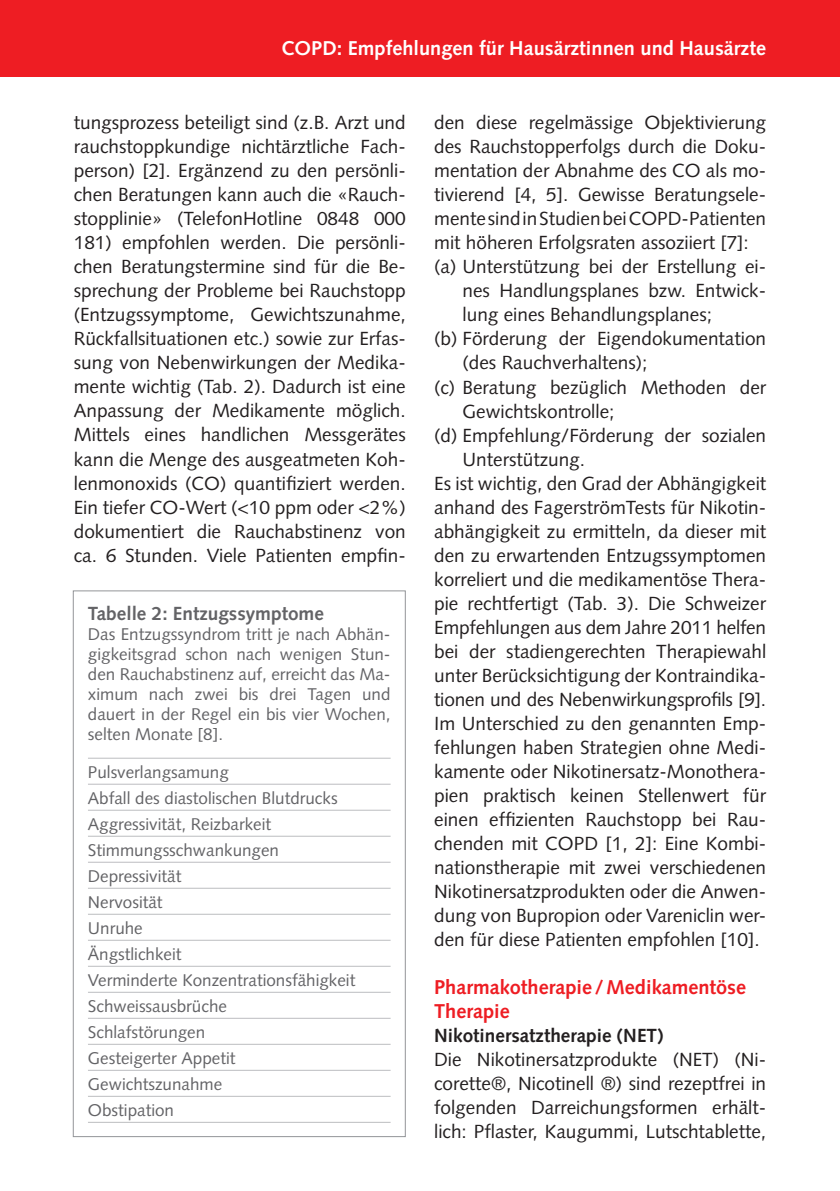
<style>
.page{position:relative;width:840px;height:1191px;background:#fff}
.page>*{position:absolute;margin:0;border:0;box-sizing:border-box;transform-origin:0 0}
.t1{font:700 20px "Syntax";color:#fff}
.t2{font:700 20px/24px "Syntax";color:#ee1d23}
.t3{font:19px/24px "Syntax";color:#231f20;text-align:justify}
.t4{font:700 19px "Syntax";color:#231f20}
.t5{font:700 19px "Syntax";color:#636366}
.t6{font:17px/26px "Syntax";color:#636366;text-align:justify}
</style>
<div class="page">
<div style="left:0;top:0;width:839px;height:77px;background:#ee1d23"></div>
<hr style="left:88px;top:757px;width:302px;height:1px;background:#bcbdc0">
<hr style="left:88px;top:783px;width:302px;height:1px;background:#bcbdc0">
<hr style="left:88px;top:809px;width:302px;height:1px;background:#bcbdc0">
<hr style="left:88px;top:835px;width:302px;height:1px;background:#bcbdc0">
<hr style="left:88px;top:861px;width:302px;height:1px;background:#bcbdc0">
<hr style="left:88px;top:887px;width:302px;height:1px;background:#bcbdc0">
<hr style="left:88px;top:913px;width:302px;height:1px;background:#bcbdc0">
<hr style="left:88px;top:939px;width:302px;height:1px;background:#bcbdc0">
<hr style="left:88px;top:965px;width:302px;height:1px;background:#bcbdc0">
<hr style="left:88px;top:991px;width:302px;height:1px;background:#bcbdc0">
<hr style="left:88px;top:1017px;width:302px;height:1px;background:#bcbdc0">
<hr style="left:88px;top:1043px;width:302px;height:1px;background:#bcbdc0">
<hr style="left:88px;top:1069px;width:302px;height:1px;background:#bcbdc0">
<hr style="left:88px;top:1095px;width:302px;height:1px;background:#bcbdc0">
<hr style="left:88px;top:1121px;width:302px;height:1px;background:#bcbdc0">
<p class="t1" style="left:281px;top:36px;width:486px">COPD: Empfehlungen für Hausärztinnen und Hausärzte</p>
<p class="t3" style="left:74px;top:111px;width:333px">tungsprozess beteiligt sind (z.B. Arzt und rauchstoppkundige nichtärztliche Fach&shy;person) [2]. Ergänzend zu den persönli&shy;chen Beratungen kann auch die «Rauch&shy;stopplinie» (TelefonHotline 0848 000<br>181) empfohlen werden. Die persönli&shy;chen Beratungstermine sind für die Be&shy;sprechung der Probleme bei Rauchstopp (Entzugssymptome, Gewichtszunahme, Rückfallsituationen etc.) sowie zur Erfas&shy;sung von Nebenwirkungen der Medika&shy;mente wichtig (Tab. 2). Dadurch ist eine Anpassung der Medikamente möglich.<br>Mittels eines handlichen Messgerätes kann die Menge des ausgeatmeten Koh&shy;lenmonoxids (CO) quantifiziert werden.<br>Ein tiefer CO-Wert (&lt;10 ppm oder &lt;2%) dokumentiert die Rauchabstinenz von ca. 6 Stunden. Viele Patienten empfin-</p>
<p class="t5" style="left:88px;top:602px;width:237px">Tabelle 2: Entzugssymptome</p>
<p class="t6" style="left:88px;top:624px;width:304px;line-height:20px">Das Entzugssyndrom tritt je nach Abhän&shy;gigkeitsgrad schon nach wenigen Stun&shy;den Rauchabstinenz auf, erreicht das Ma&shy;ximum nach zwei bis drei Tagen und dauert in der Regel ein bis vier Wochen, selten Monate [8].</p>
<p class="t6" style="left:88px;top:759px;width:269px;text-align:left">Pulsverlangsamung<br>Abfall des diastolischen Blutdrucks<br>Aggressivität, Reizbarkeit<br>Stimmungsschwankungen<br>Depressivität<br>Nervosität<br>Unruhe<br>Ängstlichkeit<br>Verminderte Konzentrationsfähigkeit<br>Schweissausbrüche<br>Schlafstörungen<br>Gesteigerter Appetit<br>Gewichtszunahme<br>Obstipation</p>
<p class="t3" style="left:434px;top:111px;width:333px">den diese regelmässige Objektivierung</p>
<p class="t3" style="left:434px;top:135px;width:333px">des Rauchstopperfolgs durch die Doku-</p>
<p class="t3" style="left:434px;top:159px;width:333px">mentation der Abnahme des CO als mo-</p>
<p class="t3" style="left:434px;top:183px;width:333px">tivierend [4, 5]. Gewisse Beratungsele-</p>
<p class="t3" style="left:434px;top:207px;width:333px">mente sind in Studien bei COPD-Patienten</p>
<p class="t3" style="left:434px;top:231px;width:316px">mit höheren Erfolgsraten assoziiert [7]:</p>
<p class="t3" style="left:434px;top:255px;width:333px">(a) Unterstützung bei der Erstellung ei-</p>
<p class="t3" style="left:462px;top:279px;width:305px">nes Handlungsplanes bzw. Entwick-</p>
<p class="t3" style="left:462px;top:303px;width:251px">lung eines Behandlungsplanes;</p>
<p class="t3" style="left:434px;top:327px;width:333px">(b) Förderung der Eigendokumentation</p>
<p class="t3" style="left:462px;top:351px;width:186px">(des Rauchverhaltens);</p>
<p class="t3" style="left:434px;top:375px;width:333px">(c) Beratung bezüglich Methoden der</p>
<p class="t3" style="left:462px;top:399px;width:153px">Gewichtskontrolle;</p>
<p class="t3" style="left:434px;top:423px;width:333px">(d) Empfehlung/Förderung der sozialen</p>
<p class="t3" style="left:462px;top:447px;width:124px">Unterstützung.</p>
<p class="t3" style="left:434px;top:471px;width:333px">Es ist wichtig, den Grad der Abhängigkeit</p>
<p class="t3" style="left:434px;top:495px;width:333px">anhand des FagerströmTests für Nikotin-</p>
<p class="t3" style="left:434px;top:519px;width:333px">abhängigkeit zu ermitteln, da dieser mit</p>
<p class="t3" style="left:434px;top:543px;width:333px">den zu erwartenden Entzugssymptomen</p>
<p class="t3" style="left:434px;top:567px;width:333px">korreliert und die medikamentöse Thera-</p>
<p class="t3" style="left:434px;top:591px;width:333px">pie rechtfertigt (Tab. 3). Die Schweizer</p>
<p class="t3" style="left:434px;top:615px;width:333px">Empfehlungen aus dem Jahre 2011 helfen</p>
<p class="t3" style="left:434px;top:639px;width:333px">bei der stadiengerechten Therapiewahl</p>
<p class="t3" style="left:434px;top:663px;width:333px">unter Berücksichtigung der Kontraindika-</p>
<p class="t3" style="left:434px;top:687px;width:333px">tionen und des Nebenwirkungsprofils [9].</p>
<p class="t3" style="left:434px;top:711px;width:333px">Im Unterschied zu den genannten Emp-</p>
<p class="t3" style="left:434px;top:735px;width:333px">fehlungen haben Strategien ohne Medi-</p>
<p class="t3" style="left:434px;top:759px;width:333px">kamente oder Nikotinersatz-Monothera-</p>
<p class="t3" style="left:434px;top:783px;width:333px">pien praktisch keinen Stellenwert für</p>
<p class="t3" style="left:434px;top:807px;width:333px">einen effizienten Rauchstopp bei Rau-</p>
<p class="t3" style="left:434px;top:831px;width:333px">chenden mit COPD [1, 2]: Eine Kombi-</p>
<p class="t3" style="left:434px;top:855px;width:333px">nationstherapie mit zwei verschiedenen</p>
<p class="t3" style="left:434px;top:879px;width:333px">Nikotinersatzprodukten oder die Anwen-</p>
<p class="t3" style="left:434px;top:903px;width:333px">dung von Bupropion oder Vareniclin wer-</p>
<p class="t3" style="left:434px;top:927px;width:327px">den für diese Patienten empfohlen [10].</p>
<p class="t2" style="left:434px;top:975px;width:313px">Pharmakotherapie /Medikamentöse<br>Therapie</p>
<p class="t4" style="left:434px;top:1024px;width:231px">Nikotinersatztherapie (NET)</p>
<p class="t3" style="left:434px;top:1047px;width:333px">Die Nikotinersatzprodukte (NET) (Ni&shy;corette®, Nicotinell ®) sind rezeptfrei in folgenden Darreichungsformen erhält&shy;lich: Pflaster, Kaugummi, Lutschtablette,</p>
</div>
